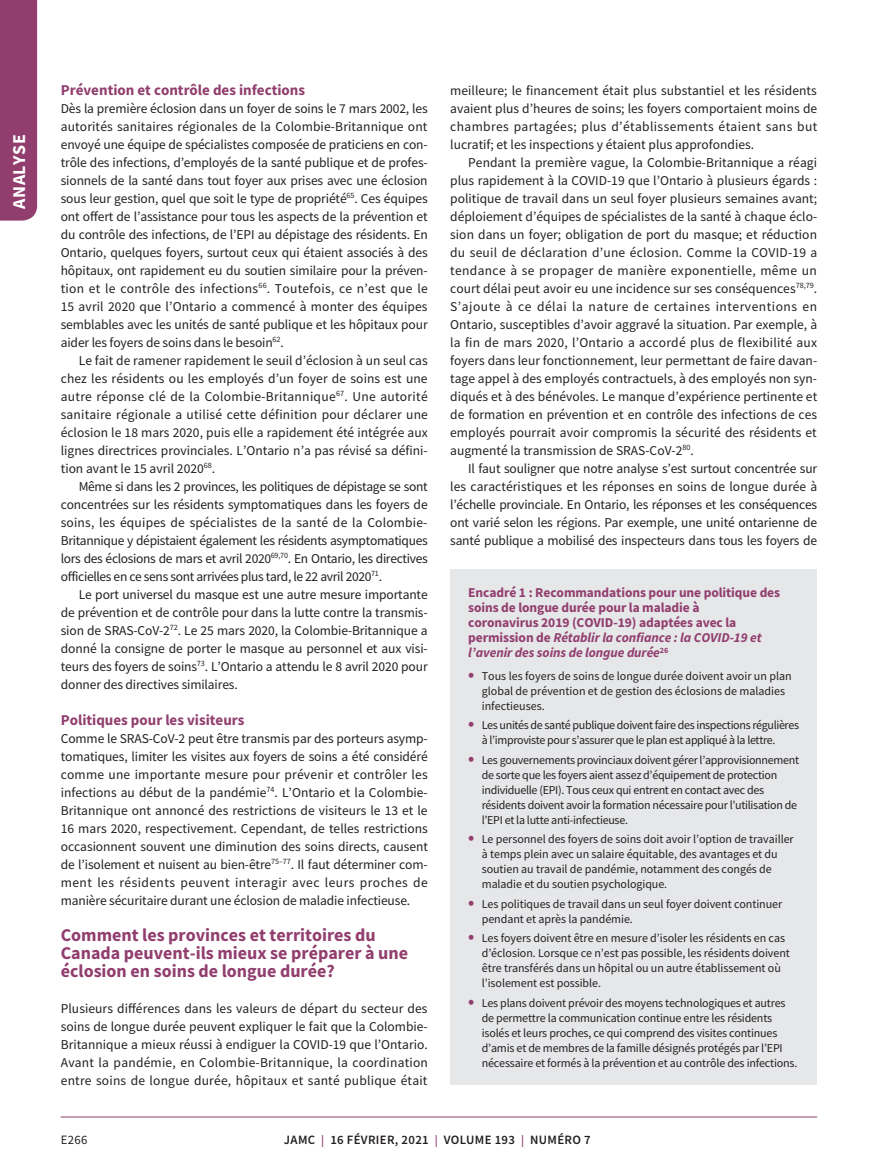
<style>
.page{position:relative;width:878px;height:1175px;background:#fff}
.page>*{position:absolute;margin:0;border:0;box-sizing:border-box;transform-origin:0 0}
.t1{font:700 18px/18px "Source Sans Pro";color:#913e6e}
.t2{font:700 18px "Source Sans Pro";letter-spacing:.025em;color:#fff}
.t3{font:700 15px "Source Sans Pro";color:#913e6e}
.t4{font:13.5px/18px "Source Sans Pro";letter-spacing:-.01em;color:#231f20;text-align:justify}
.t5{font:700 13.5px/15px "Source Sans Pro";letter-spacing:-.005em;color:#913e6e}
.t6{font:600 12.75px "Source Sans Pro";letter-spacing:.025em;color:#231f20}
.t7{font:12.75px "Source Sans Pro";color:#231f20}
.t8{font:12px/15px "Source Sans Pro";letter-spacing:-.015em;color:#231f20}
.s1{font-style:italic}
.s2{font-weight:700;font-size:18px;color:#913e6e}
.s3{font-size:12px;color:#913e6e}
</style>
<div class="page">
<div style="left:0;top:0;width:37px;height:220px;background:#913e6e"></div>
<hr style="left:61px;top:1116px;width:756px;height:1px;background:#913e6e">
<div style="left:450px;top:569px;width:367px;height:515px;background:#e6e7e9"></div>
<h1 class="t2" style="left:7px;top:208px;width:75px;rotate:-90deg">ANALYSE</h1>
<p class="t3" style="left:61px;top:79px;width:246px">Prévention et contrôle des infections</p>
<p class="t4" style="left:61px;top:99px;width:368px">Dès la première éclosion dans un foyer de soins le 7 mars 2002, les autorités sanitaires régionales de la Colombie-Britannique ont envoyé une équipe de spécialistes composée de praticiens en con&shy;trôle des infections, d’employés de la santé publique et de profes&shy;sionnels de la santé dans tout foyer aux prises avec une éclosion sous leur gestion, quel que soit le type de propriété<sup>65</sup>. Ces équipes ont offert de l’assistance pour tous les aspects de la prévention et du contrôle des infections, de l’EPI au dépistage des résidents. En Ontario, quelques foyers, surtout ceux qui étaient associés à des hôpitaux, ont rapidement eu du soutien similaire pour la préven&shy;tion et le contrôle des infections<sup>66</sup>. Toutefois, ce n’est que le 15 avril 2020 que l’Ontario a commencé à monter des équipes semblables avec les unités de santé publique et les hôpitaux pour aider les foyers de soins dans le besoin<sup>62</sup>.</p>
<p class="t4" style="left:61px;top:351px;width:369px;text-indent:18px">Le fait de ramener rapidement le seuil d’éclosion à un seul cas chez les résidents ou les employés d’un foyer de soins est une autre réponse clé de la Colombie-Britannique<sup>67</sup>. Une autorité sanitaire régionale a utilisé cette définition pour déclarer une éclosion le 18 mars 2020, puis elle a rapidement été intégrée aux lignes directrices provinciales. L’Ontario n’a pas révisé sa défini&shy;tion avant le 15 avril 2020<sup>68</sup>.</p>
<p class="t4" style="left:61px;top:477px;width:368px;text-indent:18px">Même si dans les 2 provinces, les politiques de dépistage se sont concentrées sur les résidents symptomatiques dans les foyers de soins, les équipes de spécialistes de la santé de la Colombie-Britannique y dépistaient également les résidents asymptomatiques lors des éclosions de mars et avril 2020<sup>69,70</sup>. En Ontario, les directives officielles en ce sens sont arrivées plus tard, le 22 avril 2020<sup>71</sup>.</p>
<p class="t4" style="left:61px;top:585px;width:368px;text-indent:18px">Le port universel du masque est une autre mesure importante de prévention et de contrôle pour dans la lutte contre la transmis&shy;sion de SRAS-CoV-2<sup>72</sup>. Le 25 mars 2020, la Colombie-Britannique a donné la consigne de porter le masque au personnel et aux visi&shy;teurs des foyers de soins<sup>73</sup>. L’Ontario a attendu le 8 avril 2020 pour donner des directives similaires.</p>
<p class="t3" style="left:61px;top:709px;width:185px">Politiques pour les visiteurs</p>
<p class="t4" style="left:61px;top:729px;width:369px">Comme le SRAS-CoV-2 peut être transmis par des porteurs asymp&shy;tomatiques, limiter les visites aux foyers de soins a été considéré comme une importante mesure pour prévenir et contrôler les infections au début de la pandémie<sup>74</sup>. L’Ontario et la Colombie-Britannique ont annoncé des restrictions de visiteurs le 13 et le 16 mars 2020, respectivement. Cependant, de telles restrictions occasionnent souvent une diminution des soins directs, causent de l’isolement et nuisent au bien-être<sup>75–77</sup>. Il faut déterminer com&shy;ment les résidents peuvent interagir avec leurs proches de manière sécuritaire durant une éclosion de maladie infectieuse.</p>
<h1 class="t1" style="left:61px;top:925px;width:349px">Comment les provinces et territoires du<br>Canada peuvent-ils mieux se préparer à une éclosion en soins de longue durée?</h1>
<p class="t4" style="left:61px;top:999px;width:369px">Plusieurs différences dans les valeurs de départ du secteur des soins de longue durée peuvent expliquer le fait que la Colombie-Britannique a mieux réussi à endiguer la COVID-19 que l’Ontario.<br>Avant la pandémie, en Colombie-Britannique, la coordination entre soins de longue durée, hôpitaux et santé publique était</p>
<p class="t4" style="left:450px;top:81px;width:368px">meilleure; le financement était plus substantiel et les résidents avaient plus d’heures de soins; les foyers comportaient moins de chambres partagées; plus d’établissements étaient sans but lucratif; et les inspections y étaient plus approfondies.</p>
<p class="t4" style="left:450px;top:153px;width:368px;text-indent:18px">Pendant la première vague, la Colombie-Britannique a réagi plus rapidement à la COVID-19 que l’Ontario à plusieurs égards : politique de travail dans un seul foyer plusieurs semaines avant; déploiement d’équipes de spécialistes de la santé à chaque éclo&shy;sion dans un foyer; obligation de port du masque; et réduction du seuil de déclaration d’une éclosion. Comme la COVID-19 a tendance à se propager de manière exponentielle, même un court délai peut avoir eu une incidence sur ses conséquences<sup>78,79</sup>.<br>S’ajoute à ce délai la nature de certaines interventions en Ontario, susceptibles d’avoir aggravé la situation. Par exemple, à la fin de mars 2020, l’Ontario a accordé plus de flexibilité aux foyers dans leur fonctionnement, leur permettant de faire davan&shy;tage appel à des employés contractuels, à des employés non syn&shy;diqués et à des bénévoles. Le manque d’expérience pertinente et de formation en prévention et en contrôle des infections de ces employés pourrait avoir compromis la sécurité des résidents et augmenté la transmission de SRAS-CoV-2<sup>80</sup>.</p>
<p class="t4" style="left:450px;top:459px;width:368px;text-indent:18px">Il faut souligner que notre analyse s’est surtout concentrée sur les caractéristiques et les réponses en soins de longue durée à l’échelle provinciale. En Ontario, les réponses et les conséquences ont varié selon les régions. Par exemple, une unité ontarienne de santé publique a mobilisé des inspecteurs dans tous les foyers de</p>
<p class="t5" style="left:468px;top:585px;width:313px">Encadré 1 : Recommandations pour une politique des soins de longue durée pour la maladie à<br>coronavirus 2019 (COVID-19) adaptées avec la permission de <span class="s1">Rétablir la confiance : la COVID-19 et l’avenir des soins de longue durée</span><sup>26</sup></p>
<p class="t8" style="left:482px;top:668px;width:311px;text-indent:-14px"><span class="s2">•</span> Tous les foyers de soins de longue durée doivent avoir un plan global de prévention et de gestion des éclosions de maladies infectieuses.</p>
<p class="t8" style="left:482px;top:717px;width:319px;text-indent:-14px"><span class="s2">•</span> Les unités de santé publique doivent faire des inspections régulières à l’improviste pour s’assurer que le plan est appliqué à la lettre.</p>
<p class="t8" style="left:482px;top:752px;width:319px;text-indent:-14px"><span class="s2">•</span> Les gouvernements provinciaux doivent gérer l’approvisionnement de sorte que les foyers aient assez d’équipement de protection individuelle (EPI). Tous ceux qui entrent en contact avec des résidents doivent avoir la formation nécessaire pour l’utilisation de l’EPI et la lutte anti-infectieuse.</p>
<p class="t8" style="left:482px;top:831px;width:313px;text-indent:-14px"><span class="s2">•</span> Le personnel des foyers de soins doit avoir l’option de travailler à temps plein avec un salaire équitable, des avantages et du soutien au travail de pandémie, notamment des congés de maladie et du soutien psychologique.</p>
<p class="t8" style="left:482px;top:896px;width:302px;text-indent:-14px"><span class="s2">•</span> Les politiques de travail dans un seul foyer doivent continuer pendant et après la pandémie.</p>
<p class="t8" style="left:482px;top:930px;width:310px;text-indent:-14px"><span class="s2">•</span> Les foyers doivent être en mesure d’isoler les résidents en cas d’éclosion. Lorsque ce n’est pas possible, les résidents doivent être transférés dans un hôpital ou un autre établissement où l’isolement est possible.</p>
<p class="t8" style="left:482px;top:995px;width:317px;text-indent:-14px"><span class="s2">•</span> Les plans doivent prévoir des moyens technologiques et autres de permettre la communication continue entre les résidents isolés et leurs proches, ce qui comprend des visites continues d’amis et de membres de la famille désignés protégés par l’EPI nécessaire et formés à la prévention et au contrôle des infections.</p>
<p class="t7" style="left:61px;top:1132px;width:28px">E266</p>
<p class="t6" style="left:284px;top:1131px;width:308px">JAMC <span class="s3">|</span> 16 FÉVRIER, 2021 <span class="s3">|</span> VOLUME 193 <span class="s3">|</span> NUMÉRO 7</p>
</div>
